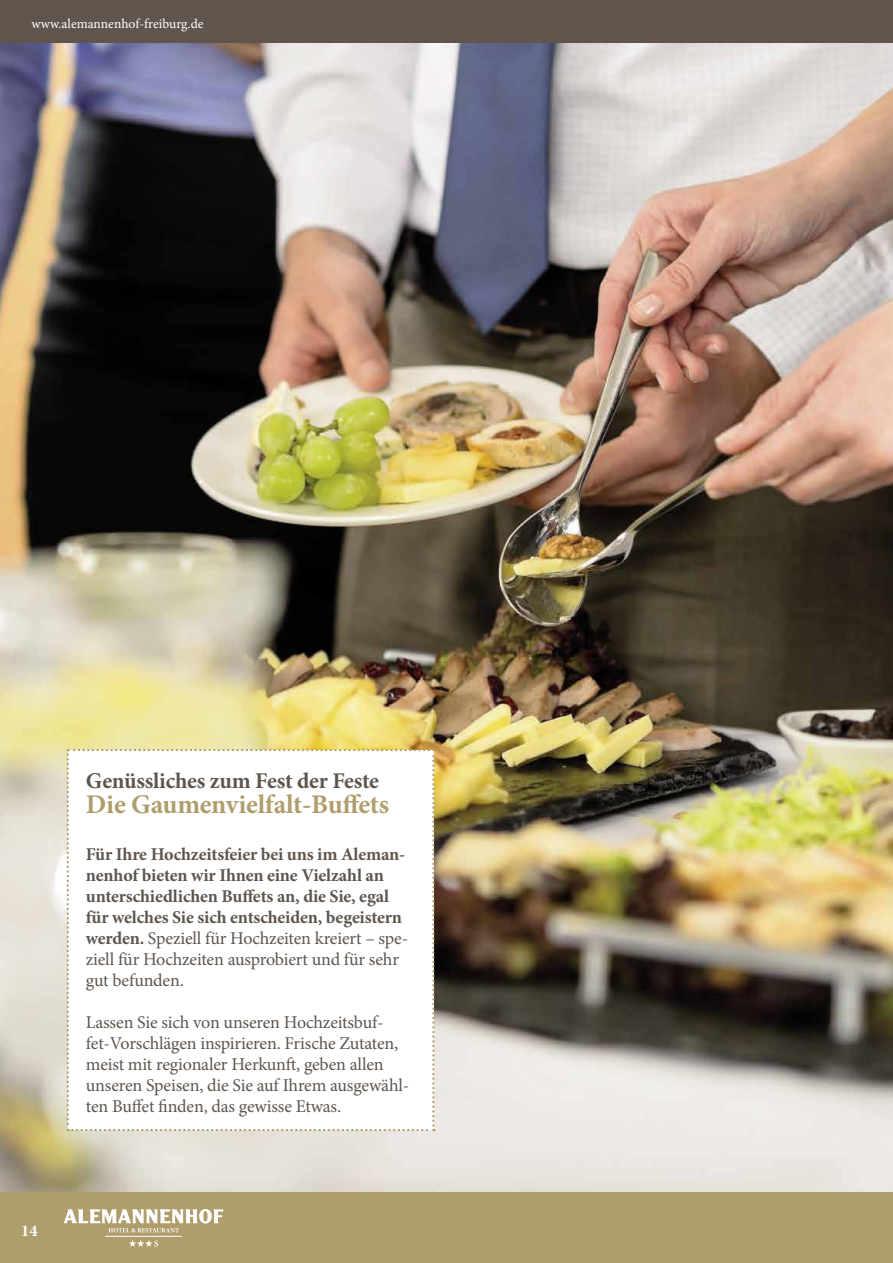
<style>
.page{position:relative;width:893px;height:1263px;background:#fff}
.page>*{position:absolute;margin:0;border:0;box-sizing:border-box;transform-origin:0 0}
.t1{font:700 27px "Minion Pro";letter-spacing:-.01em;color:#af9d6c}
.t2{font:700 22.5px "Minion Pro";letter-spacing:-.01em;color:#5f554d}
.t3{font:700 18px/21px "Minion Pro";letter-spacing:-.01em;color:#5f554d}
.t4{font:18px/21px "Minion Pro";letter-spacing:-.01em;color:#5f554d}
.t5{font:700 16.5px "Minion Pro";color:#fff}
.t6{font:13.5px "Minion Pro";color:#fff}
.s1{font-weight:400}
</style>
<div class="page">
<img style="left:0;top:43px;width:893px;height:1150px">
<div style="left:0;top:1193px;width:893px;height:70px;background:#af9d6c"></div>
<svg style="left:129px;top:1240px;width:29px;height:7px"></svg>
<svg style="left:64px;top:1209px;width:159px;height:23px"></svg>
<hr style="left:105px;top:1236px;width:77px;height:1px;background:#fff">
<div style="left:0;top:0;width:893px;height:43px;background:#5f554d"></div>
<svg style="left:67px;top:749px;width:368px;height:382px"></svg>
<p class="t6" style="left:31px;top:15px;width:174px">www.alemannenhof-freiburg.de</p>
<p class="t5" style="left:21px;top:1219px;width:18px">14</p>
<p class="t2" style="left:86px;top:765px;width:295px">Genüssliches zum Fest der Feste</p>
<h1 class="t1" style="left:86px;top:786px;width:305px">Die Gaumenvielfalt-Buffets</h1>
<p class="t3" style="left:86px;top:843px;width:324px">Für Ihre Hochzeitsfeier bei uns im Aleman&shy;nenhof bieten wir Ihnen eine Vielzahl an unterschiedlichen Buffets an, die Sie, egal für welches Sie sich entscheiden, begeistern werden. <span class="s1">Speziell für Hochzeiten kreiert – spe&shy;ziell für Hochzeiten ausprobiert und für sehr gut befunden.</span></p>
<p class="t4" style="left:86px;top:1012px;width:325px">Lassen Sie sich von unseren Hochzeitsbuf&shy;fet-Vorschlägen inspirieren. Frische Zutaten, meist mit regionaler Herkunft, geben allen unseren Speisen, die Sie auf Ihrem ausgewähl&shy;ten Buffet finden, das gewisse Etwas.</p>
</div>
